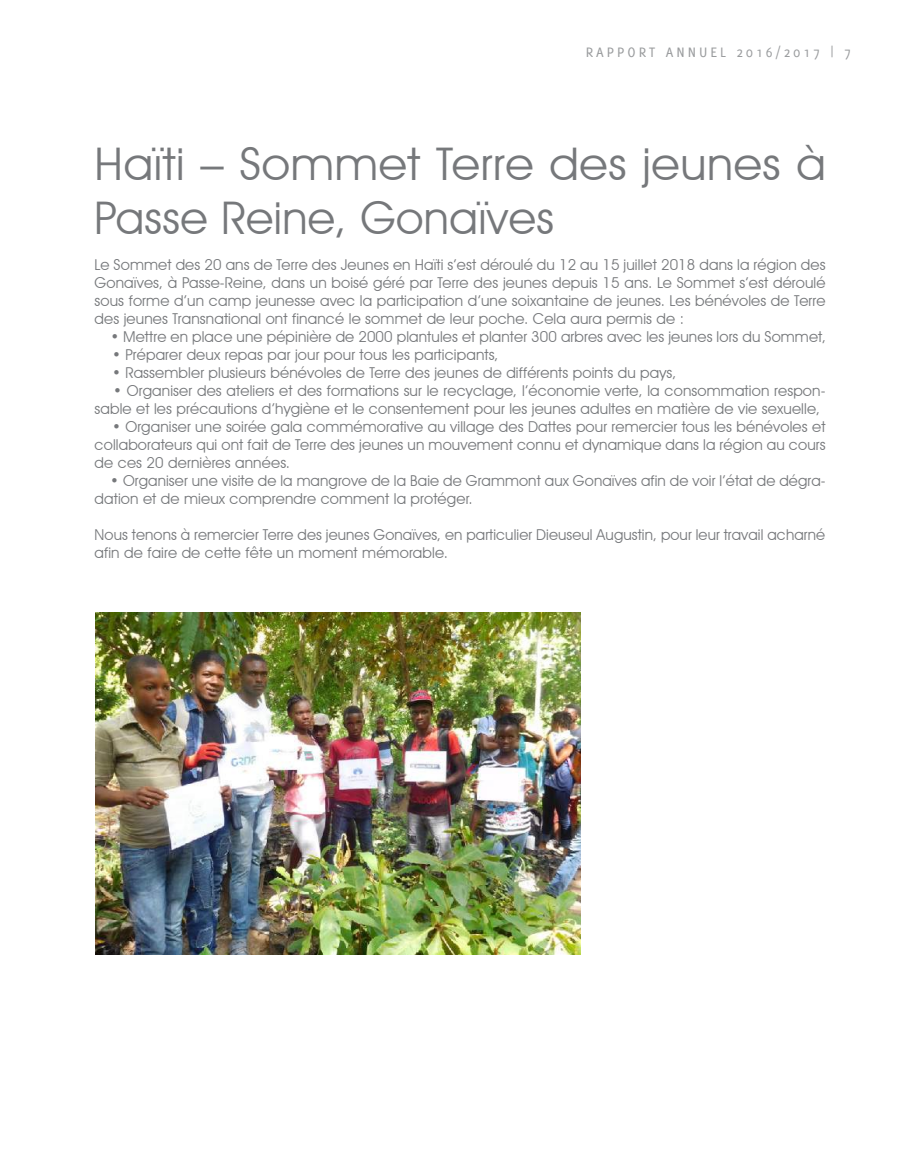
<style>
.page{position:relative;width:905px;height:1175px;background:#fff}
.page>*{position:absolute;margin:0;border:0;box-sizing:border-box;transform-origin:0 0}
.t1{font:45px/54px "Avant Garde IT Cby BT";letter-spacing:.015em;color:#76787b}
.t2{font:15px/18px "Avant Garde IT Cby BT";letter-spacing:.01em;color:#76787b}
.t3{font:15px "Delicious";letter-spacing:.2em;color:#9a9c9e}
</style>
<div class="page">
<img style="left:95px;top:612px;width:485px;height:342px">
<p class="t3" style="left:585px;top:44px;width:267px">RAPPORT ANNUEL 2016/2017 | 7</p>
<h1 class="t1" style="left:94px;top:137px;width:732px">Haïti – Sommet Terre des jeunes à<br>Passe Reine, Gonaïves</h1>
<p class="t2" style="left:94px;top:256px;width:732px;text-align:justify">Le Sommet des 20 ans de Terre des Jeunes en Haïti s’est déroulé du 12 au 15 juillet 2018 dans la région des Gonaïves, à Passe-Reine, dans un boisé géré par Terre des jeunes depuis 15 ans. Le Sommet s’est déroulé sous forme d’un camp jeunesse avec la participation d’une soixantaine de jeunes. Les bénévoles de Terre des jeunes Transnational ont financé le sommet de leur poche. Cela aura permis de :</p>
<p class="t2" style="left:110px;top:328px;width:717px">• Mettre en place une pépinière de 2000 plantules et planter 300 arbres avec les jeunes lors du Sommet,</p>
<p class="t2" style="left:112px;top:346px;width:388px">• Préparer deux repas par jour pour tous les participants,</p>
<p class="t2" style="left:112px;top:364px;width:565px">• Rassembler plusieurs bénévoles de Terre des jeunes de différents points du pays,</p>
<p class="t2" style="left:94px;top:382px;width:732px;text-indent:19px">• Organiser des ateliers et des formations sur le recyclage, l’économie verte, la consommation respon&shy;sable et les précautions d’hygiène et le consentement pour les jeunes adultes en matière de vie sexuelle,</p>
<p class="t2" style="left:94px;top:418px;width:732px;text-align:justify;text-indent:17px">• Organiser une soirée gala commémorative au village des Dattes pour remercier tous les bénévoles et collaborateurs qui ont fait de Terre des jeunes un mouvement connu et dynamique dans la région au cours de ces 20 dernières années.</p>
<p class="t2" style="left:94px;top:472px;width:732px;text-indent:16px">• Organiser une visite de la mangrove de la Baie de Grammont aux Gonaïves afin de voir l’état de dégra&shy;dation et de mieux comprendre comment la protéger.</p>
<p class="t2" style="left:94px;top:526px;width:732px">Nous tenons à remercier Terre des jeunes Gonaïves, en particulier Dieuseul Augustin, pour leur travail acharné afin de faire de cette fête un moment mémorable.</p>
</div>
